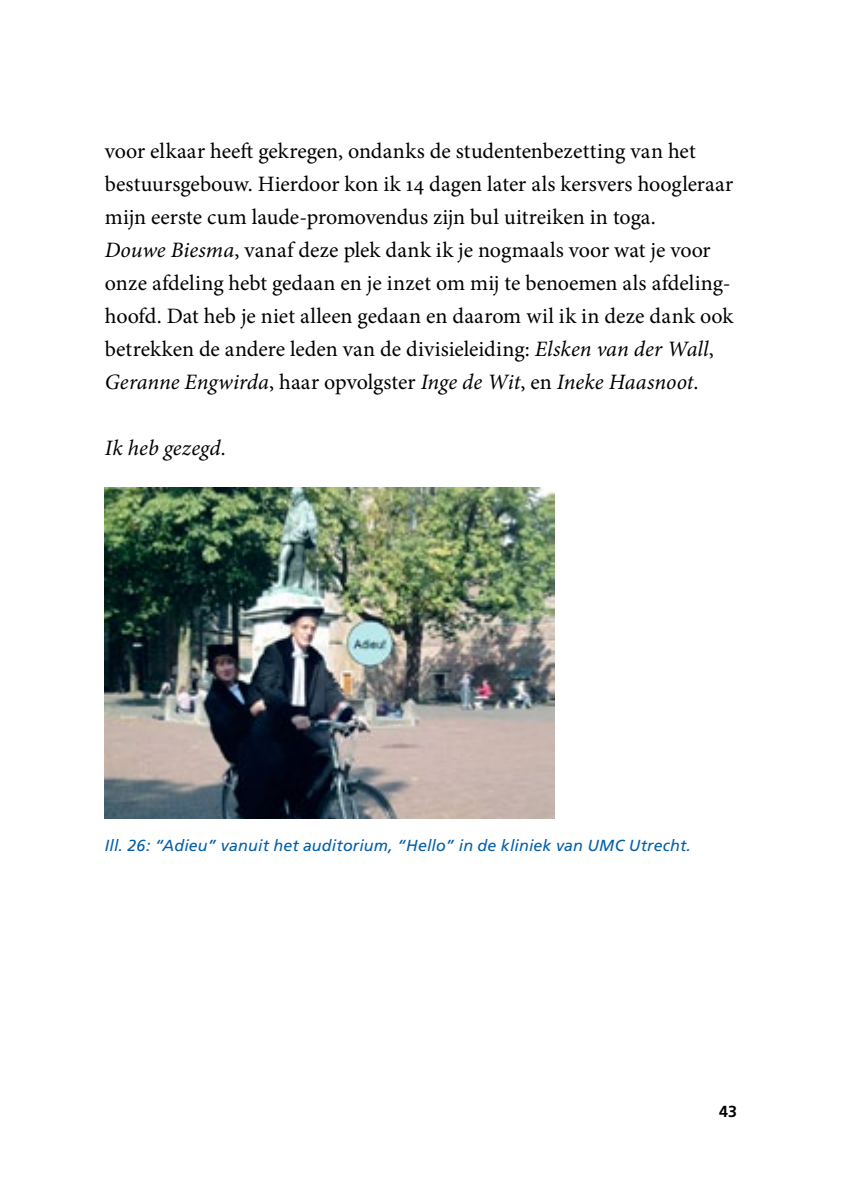
<style>
.page{position:relative;width:842px;height:1191px;background:#fff}
.page>*{position:absolute;margin:0;border:0;box-sizing:border-box;transform-origin:0 0}
.t1{font:22px/33px "Minion Pro";color:#000}
.t2{font:italic 22px "Minion Pro";color:#000}
.t3{font:italic 16px "Frutiger";letter-spacing:.01em;color:#005fa8}
.t4{font:700 16px "Frutiger";color:#000}
.s1{font-style:italic}
</style>
<div class="page">
<img style="left:105px;top:488px;width:449px;height:330px">
<p class="t1" style="left:105px;top:134px;width:630px">voor elkaar heeft gekregen, ondanks de studentenbezetting van het bestuursgebouw. Hierdoor kon ik 14 dagen later als kersvers hoogleraar mijn eerste cum laude-promovendus zijn bul uitreiken in toga.<br><span class="s1">Douwe Biesma</span>, vanaf deze plek dank ik je nogmaals voor wat je voor onze afdeling hebt gedaan en je inzet om mij te benoemen als afdeling&shy;hoofd. Dat heb je niet alleen gedaan en daarom wil ik in deze dank ook betrekken de andere leden van de divisieleiding: <span class="s1">Elsken van der Wall</span>, <span class="s1">Geranne Engwirda</span>, haar opvolgster <span class="s1">Inge de Wit</span>, en <span class="s1">Ineke Haasnoot</span>.</p>
<p class="t2" style="left:105px;top:433px;width:123px">Ik heb gezegd.</p>
<p class="t3" style="left:105px;top:836px;width:588px">Ill. 26: “Adieu” vanuit het auditorium, “Hello” in de kliniek van UMC Utrecht.</p>
<p class="t4" style="left:719px;top:1101px;width:19px">43</p>
</div>
